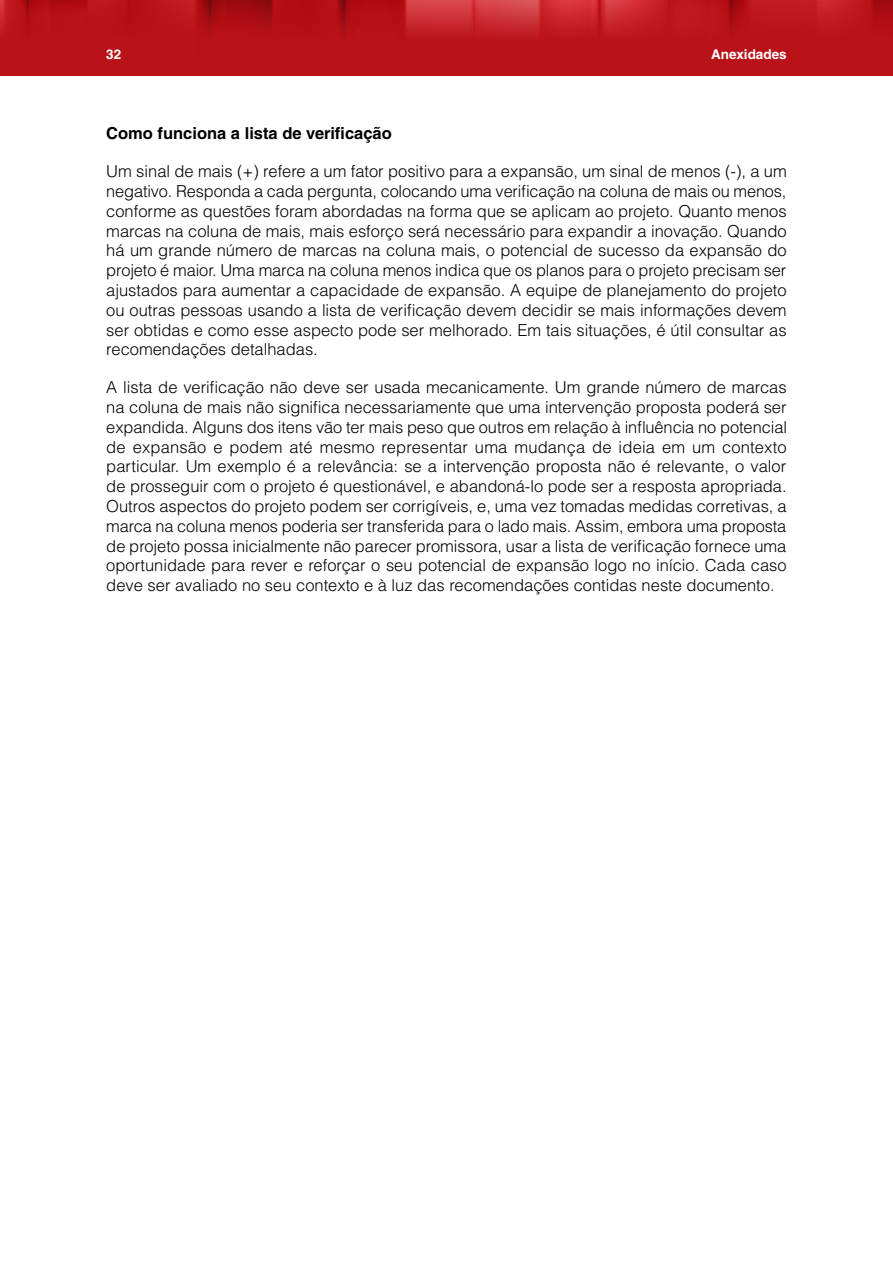
<style>
.page{position:relative;width:893px;height:1263px;background:#fff}
.page>*{position:absolute;margin:0;border:0;box-sizing:border-box;transform-origin:0 0}
.t1{font:300 16.5px/19.8px "Helvetica LT Std";color:#000;text-align:justify}
.t2{font:700 16.5px "Helvetica LT Std";color:#000}
.t3{font:700 13.5px "Helvetica LT Std";color:#fff}
</style>
<div class="page">
<img style="left:0;top:0;width:893px;height:76px">
<p class="t3" style="left:106px;top:46px;width:17px">32</p>
<p class="t3" style="left:711px;top:46px;width:77px">Anexidades</p>
<p class="t2" style="left:106px;top:124px;width:287px">Como funciona a lista de verificação</p>
<p class="t1" style="left:106px;top:161px;width:682px">Um sinal de mais (+) refere a um fator positivo para a expansão, um sinal de menos (-), a um negativo. Responda a cada pergunta, colocando uma verificação na coluna de mais ou menos, conforme as questões foram abordadas na forma que se aplicam ao projeto. Quanto menos marcas na coluna de mais, mais esforço será necessário para expandir a inovação. Quando há um grande número de marcas na coluna mais, o potencial de sucesso da expansão do projeto é maior. Uma marca na coluna menos indica que os planos para o projeto precisam ser ajustados para aumentar a capacidade de expansão. A equipe de planejamento do projeto ou outras pessoas usando a lista de verificação devem decidir se mais informações devem ser obtidas e como esse aspecto pode ser melhorado. Em tais situações, é útil consultar as recomendações detalhadas.</p>
<p class="t1" style="left:106px;top:377px;width:682px">A lista de verificação não deve ser usada mecanicamente. Um grande número de marcas na coluna de mais não significa necessariamente que uma intervenção proposta poderá ser expandida. Alguns dos itens vão ter mais peso que outros em relação à influência no potencial de expansão e podem até mesmo representar uma mudança de ideia em um contexto particular. Um exemplo é a relevância: se a intervenção proposta não é relevante, o valor de prosseguir com o projeto é questionável, e abandoná-lo pode ser a resposta apropriada.<br>Outros aspectos do projeto podem ser corrigíveis, e, uma vez tomadas medidas corretivas, a marca na coluna menos poderia ser transferida para o lado mais. Assim, embora uma proposta de projeto possa inicialmente não parecer promissora, usar a lista de verificação fornece uma oportunidade para rever e reforçar o seu potencial de expansão logo no início. Cada caso deve ser avaliado no seu contexto e à luz das recomendações contidas neste documento.</p>
</div>
